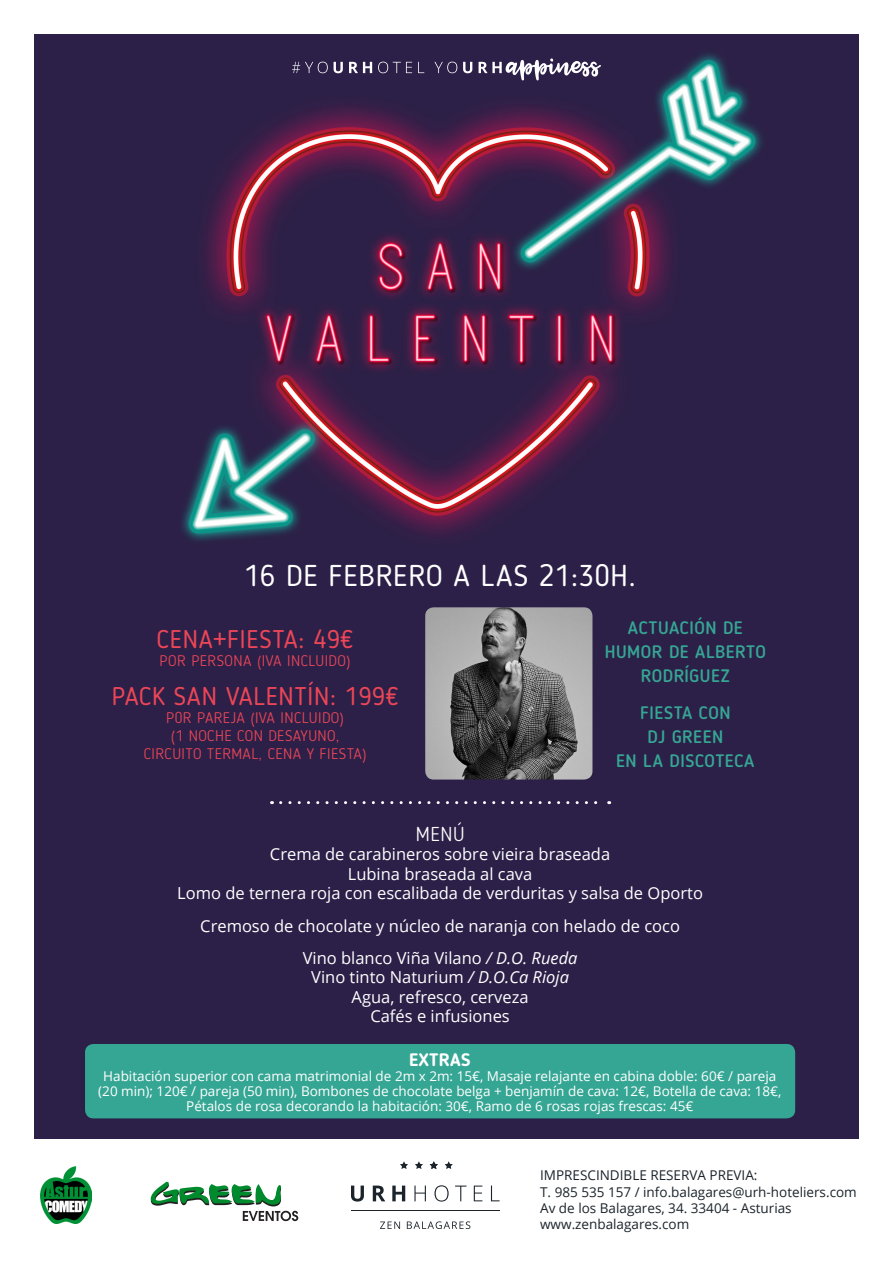
<style>
.page{position:relative;width:893px;height:1263px;background:#fff}
.page>*{position:absolute;margin:0;border:0;box-sizing:border-box;transform-origin:0 0}
.t1{font:30px "Blogger Sans";letter-spacing:.03em;color:#fff}
.t2{font:25.5px "Blogger Sans";letter-spacing:.03em;color:#ec4657}
.t3{font:300 19.95px "Blogger Sans";color:#fff}
.t4{font:500 18px/24px "Blogger Sans";letter-spacing:.03em;color:#36a694;text-align:center}
.t5{font:700 18px "Blogger Sans";letter-spacing:.025em;color:#fff}
.t6{font:16.5px/19.5px "Open Sans";color:#fff;text-align:center}
.t7{font:300 15.3px/18px "Blogger Sans";letter-spacing:.03em;color:#ec4657;text-align:center}
.t8{font:13.5px/15px "Open Sans";color:#fff;text-align:center}
.t9{font:13.5px/16.2px "Open Sans";color:#1b242b}
.s1{font-style:italic}
</style>
<div class="page">
<img style="left:34px;top:34px;width:825px;height:1104px">
<svg style="left:292px;top:58px;width:309px;height:22px;background:#534a6a"></svg>
<svg style="left:380px;top:1221px;width:20px;height:8px"></svg>
<svg style="left:407px;top:1221px;width:63px;height:8px"></svg>
<svg style="left:351px;top:1185px;width:13px;height:16px"></svg>
<svg style="left:373px;top:1185px;width:12px;height:16px"></svg>
<svg style="left:392px;top:1185px;width:13px;height:16px"></svg>
<svg style="left:414px;top:1185px;width:12px;height:16px"></svg>
<svg style="left:434px;top:1185px;width:15px;height:16px"></svg>
<svg style="left:455px;top:1185px;width:11px;height:16px"></svg>
<svg style="left:474px;top:1185px;width:8px;height:16px"></svg>
<svg style="left:491px;top:1185px;width:9px;height:16px"></svg>
<svg style="left:400px;top:1161px;width:8px;height:8px"></svg>
<svg style="left:415px;top:1161px;width:8px;height:8px"></svg>
<svg style="left:430px;top:1161px;width:8px;height:8px"></svg>
<svg style="left:445px;top:1161px;width:8px;height:8px"></svg>
<hr style="left:351px;top:1210px;width:149px;height:1px;background:#1b242b">
<div style="left:85px;top:1044px;width:710px;height:74px;background:#36a694;border-radius:9px"></div>
<img style="left:41px;top:1166px;width:50px;height:58px">
<svg style="left:281px;top:801px;width:329px;height:3px"></svg>
<svg style="left:151px;top:1182px;width:147px;height:39px"></svg>
<img style="left:425px;top:607px;width:167px;height:172px">
<p class="t1" style="left:244px;top:558px;width:393px">16 DE FEBRERO A LAS 21:30H.</p>
<p class="t2" style="left:157px;top:623px;width:198px">CENA+FIESTA: 49€</p>
<p class="t7" style="left:160px;top:651px;width:193px">POR PERSONA (IVA INCLUIDO)</p>
<p class="t2" style="left:112px;top:681px;width:288px">PACK SAN VALENTÍN: 199€</p>
<p class="t7" style="left:144px;top:708px;width:224px">P0R PAREJA (IVA INCLUIDO)<br>(1 NOCHE CON DESAYUNO,<br>CIRCUITO TERMAL, CENA Y FIESTA)</p>
<p class="t4" style="left:605px;top:615px;width:163px">ACTUACIÓN DE<br>HUMOR DE ALBERTO<br>RODRÍGUEZ</p>
<p class="t4" style="left:616px;top:701px;width:140px">FIESTA CON<br>DJ GREEN<br>EN LA DISCOTECA</p>
<p class="t3" style="left:416px;top:822px;width:50px">MENÚ</p>
<p class="t6" style="left:270px;top:844px;width:342px">Crema de carabineros sobre vieira braseada</p>
<p class="t6" style="left:348px;top:864px;width:186px">Lubina braseada al cava</p>
<p class="t6" style="left:177px;top:883px;width:527px">Lomo de ternera roja con escalibada de verduritas y salsa de Oporto</p>
<p class="t6" style="left:200px;top:915px;width:481px">Cremoso de chocolate y núcleo de naranja con helado de coco</p>
<p class="t6" style="left:303px;top:948px;width:276px">Vino blanco Viña Vilano <span class="s1">/ D.O. Rueda<br></span>Vino tinto Naturium <span class="s1">/ D.O.Ca Rioja<br></span>Agua, refresco, cerveza<br>Cafés e infusiones</p>
<p class="t5" style="left:409px;top:1048px;width:63px">EXTRAS</p>
<p class="t8" style="left:98px;top:1068px;width:685px">Habitación superior con cama matrimonial de 2m x 2m: 15€, Masaje relajante en cabina doble: 60€ / pareja (20 min); 120€ / pareja (50 min), Bombones de chocolate belga + benjamín de cava: 12€, Botella de cava: 18€,<br>Pétalos de rosa decorando la habitación: 30€, Ramo de 6 rosas rojas frescas: 45€</p>
<p class="t9" style="left:540px;top:1167px;width:318px">IMPRESCINDIBLE RESERVA PREVIA:<br>T. 985 535 157 / info.balagares@urh-hoteliers.com</p>
<p class="t9" style="left:540px;top:1199px;width:253px">Av de los Balagares, 34. 33404 - Asturias</p>
<p class="t9" style="left:540px;top:1215px;width:151px">www.zenbalagares.com</p>
</div>
